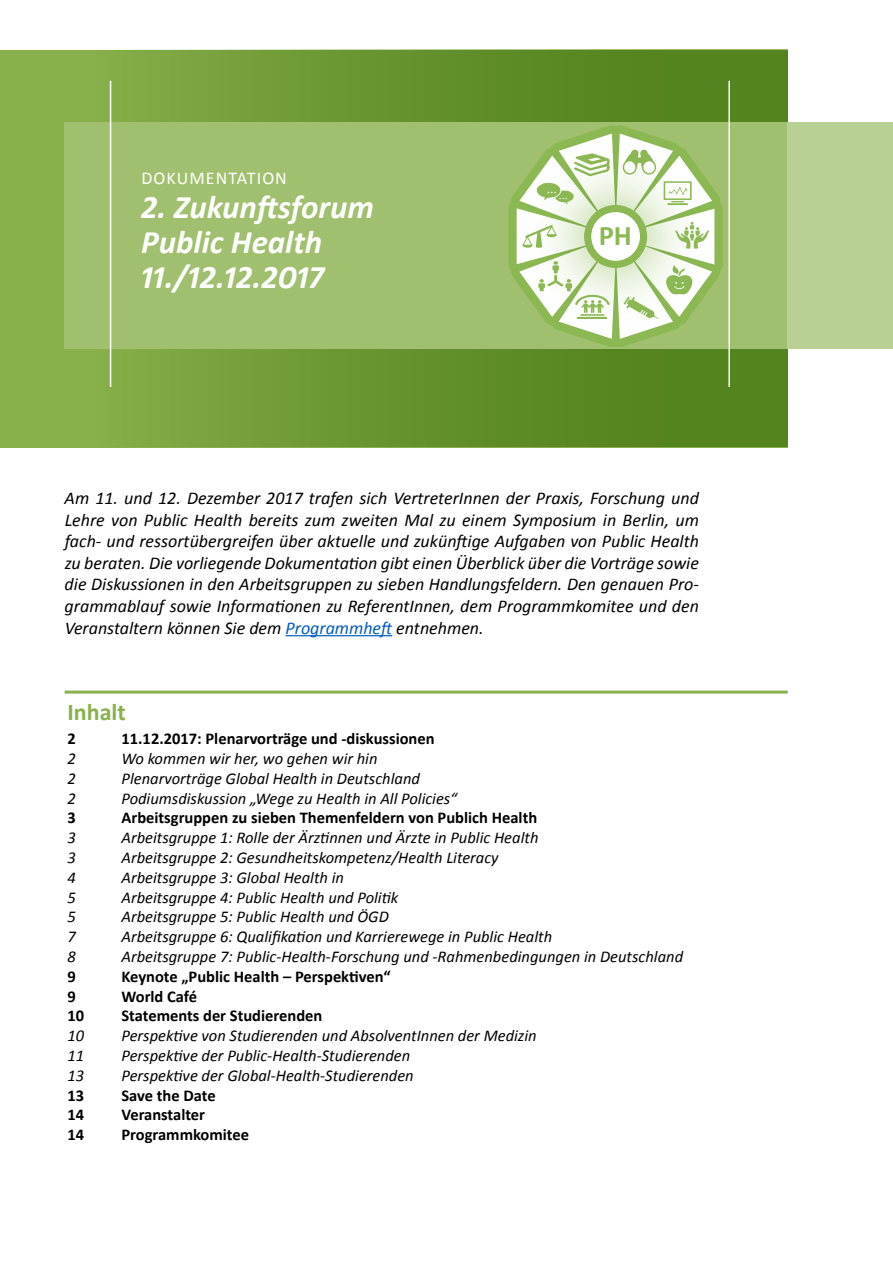
<style>
.page{position:relative;width:893px;height:1263px;background:#fff}
.page>*{position:absolute;margin:0;border:0;box-sizing:border-box;transform-origin:0 0}
.t1{font:italic 700 33px/34.7px "Calibri";color:#fff}
.t2{font:700 28.5px "Calibri";color:#8bb853}
.t3{font:700 24px "Calibri";color:#88b04b}
.t4{font:italic 18px/21.6px "Calibri";color:#000;text-align:justify}
.t5{font:18px "Calibri";letter-spacing:.06em;color:#fff}
.t6{font:italic 16.5px "Calibri";color:#000}
.t7{font:700 16.5px "Calibri";color:#000}
.s1{color:#005cb9}
</style>
<div class="page">
<div style="left:0;top:50px;width:788px;height:397px;background:linear-gradient(to right,#8ab14d,#4a7b18)"></div>
<div style="left:65px;top:122px;width:723px;height:227px;background:#a0c06f"></div>
<div style="left:788px;top:122px;width:105px;height:227px;background:#b8d093"></div>
<hr style="left:728px;top:81px;width:2px;height:306px;background:#fff">
<hr style="left:110px;top:81px;width:1px;height:306px;background:#fff">
<img style="left:508px;top:125px;width:215px;height:222px">
<svg style="left:517px;top:134px;width:197px;height:205px"></svg>
<hr style="left:65px;top:691px;width:723px;height:3px;background:#88b04b">
<hr style="left:285px;top:635px;width:107px;height:1px;background:#005cb9">
<p class="t5" style="left:142px;top:166px;width:147px">DOKUMENTATION</p>
<h1 class="t1" style="left:141px;top:190px;width:234px">2. Zukunftsforum<br>Public Health<br>11./12.12.2017</h1>
<h2 class="t2" style="left:599px;top:217px;width:35px">PH</h2>
<p class="t4" style="left:65px;top:487px;width:636px">Am 11. und 12. Dezember 2017 trafen sich VertreterInnen der Praxis, Forschung und Lehre von Public Health bereits zum zweiten Mal zu einem Symposium in Berlin, um fach- und ressortübergreifen über aktuelle und zukünftige Aufgaben von Public Health zu beraten. Die vorliegende Dokumentation gibt einen Überblick über die Vorträge sowie die Diskussionen in den Arbeitsgruppen zu sieben Handlungsfeldern. Den genauen Pro&shy;grammablauf sowie Informationen zu ReferentInnen, dem Programmkomitee und den Veranstaltern können Sie dem <span class="s1">Programmheft</span> entnehmen.</p>
<h3 class="t3" style="left:68px;top:697px;width:60px">Inhalt</h3>
<p class="t7" style="left:68px;top:728px;width:10px">2</p>
<p class="t7" style="left:122px;top:728px;width:315px">11.12.2017: Plenarvorträge und -diskussionen</p>
<p class="t6" style="left:68px;top:747px;width:10px">2</p>
<p class="t6" style="left:122px;top:747px;width:258px">Wo kommen wir her, wo gehen wir hin</p>
<p class="t6" style="left:68px;top:767px;width:10px">2</p>
<p class="t6" style="left:122px;top:767px;width:300px">Plenarvorträge Global Health in Deutschland</p>
<p class="t6" style="left:68px;top:787px;width:10px">2</p>
<p class="t6" style="left:122px;top:787px;width:337px">Podiumsdiskussion „Wege zu Health in All Policies“</p>
<p class="t7" style="left:68px;top:807px;width:10px">3</p>
<p class="t7" style="left:122px;top:807px;width:417px">Arbeitsgruppen zu sieben Themenfeldern von Publich Health</p>
<p class="t6" style="left:68px;top:826px;width:10px">3</p>
<p class="t6" style="left:121px;top:826px;width:418px">Arbeitsgruppe 1: Rolle der Ärztinnen und Ärzte in Public Health</p>
<p class="t6" style="left:68px;top:846px;width:10px">3</p>
<p class="t6" style="left:122px;top:846px;width:379px">Arbeitsgruppe 2: Gesundheitskompetenz/Health Literacy</p>
<p class="t6" style="left:68px;top:866px;width:10px">4</p>
<p class="t6" style="left:122px;top:866px;width:224px">Arbeitsgruppe 3: Global Health in</p>
<p class="t6" style="left:68px;top:886px;width:10px">5</p>
<p class="t6" style="left:121px;top:886px;width:278px">Arbeitsgruppe 4: Public Health und Politik</p>
<p class="t6" style="left:68px;top:906px;width:10px">5</p>
<p class="t6" style="left:122px;top:906px;width:269px">Arbeitsgruppe 5: Public Health und ÖGD</p>
<p class="t6" style="left:68px;top:925px;width:10px">7</p>
<p class="t6" style="left:121px;top:925px;width:432px">Arbeitsgruppe 6: Qualifikation und Karrierewege in Public Health</p>
<p class="t6" style="left:68px;top:945px;width:10px">8</p>
<p class="t6" style="left:122px;top:945px;width:563px">Arbeitsgruppe 7: Public-Health-Forschung und -Rahmenbedingungen in Deutschland</p>
<p class="t7" style="left:68px;top:966px;width:10px">9</p>
<p class="t7" style="left:121px;top:966px;width:271px">Keynote „Public Health – Perspektiven“</p>
<p class="t7" style="left:68px;top:985px;width:10px">9</p>
<p class="t7" style="left:122px;top:985px;width:77px">World Café</p>
<p class="t7" style="left:68px;top:1005px;width:18px">10</p>
<p class="t7" style="left:122px;top:1005px;width:202px">Statements der Studierenden</p>
<p class="t6" style="left:68px;top:1024px;width:18px">10</p>
<p class="t6" style="left:121px;top:1024px;width:417px">Perspektive von Studierenden und AbsolventInnen der Medizin</p>
<p class="t6" style="left:68px;top:1044px;width:18px">11</p>
<p class="t6" style="left:121px;top:1044px;width:290px">Perspektive der Public-Health-Studierenden</p>
<p class="t6" style="left:68px;top:1064px;width:18px">13</p>
<p class="t6" style="left:121px;top:1064px;width:294px">Perspektive der Global-Health-Studierenden</p>
<p class="t7" style="left:68px;top:1084px;width:18px">13</p>
<p class="t7" style="left:122px;top:1084px;width:96px">Save the Date</p>
<p class="t7" style="left:68px;top:1104px;width:18px">14</p>
<p class="t7" style="left:122px;top:1104px;width:85px">Veranstalter</p>
<p class="t7" style="left:68px;top:1124px;width:18px">14</p>
<p class="t7" style="left:122px;top:1124px;width:129px">Programmkomitee</p>
</div>
